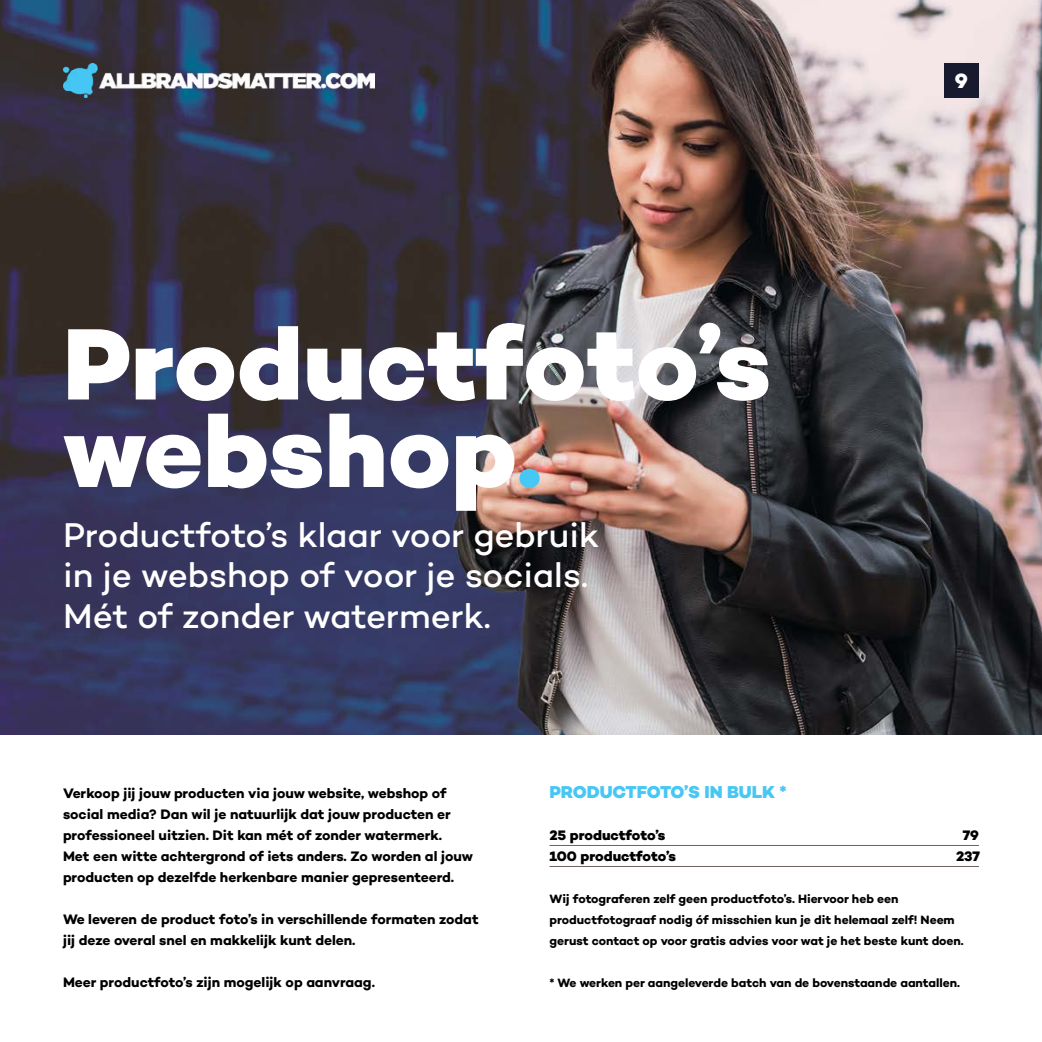
<style>
.page{position:relative;width:1042px;height:1042px;background:#fff}
.page>*{position:absolute;margin:0;border:0;box-sizing:border-box;transform-origin:0 0}
.t1{font:800 103.25px/87.5px "Campton";color:#fff}
.t2{font:500 35px/40.2px "Campton";letter-spacing:-.005em;color:#fff}
.t3{font:800 21px "Campton";color:#fff}
.t4{font:800 17.5px "Campton";letter-spacing:-.005em;color:#46c7f4}
.t5{font:700 14px/21px "Campton";letter-spacing:-.005em;color:#000}
.t6{font:800 14px "Campton";letter-spacing:-.005em;color:#000}
.t7{font:700 12.25px/21px "Campton";letter-spacing:-.005em;color:#000}
.s1{font-size:98px;color:#46c7f4}
</style>
<div class="page">
<img style="left:0;top:0;width:1042px;height:734px">
<hr style="left:549px;top:845px;width:430px;height:1px;background:#6c6361">
<hr style="left:549px;top:866px;width:430px;height:1px;background:#6c6361">
<div style="left:944px;top:63px;width:35px;height:35px;background:#181b2d"></div>
<img style="left:63px;top:63px;width:312px;height:35px">
<h1 class="t1" style="left:63px;top:320px;width:709px">Productfoto’s webshop<span class="s1">.</span></h1>
<h2 class="t2" style="left:63px;top:514px;width:538px">Productfoto’s klaar voor gebruik in je webshop of voor je socials.<br>Mét of zonder watermerk.</h2>
<h3 class="t3" style="left:955px;top:68px;width:15px">9</h3>
<p class="t5" style="left:63px;top:783px;width:412px">Verkoop jij jouw producten via jouw website, webshop of social media? Dan wil je natuurlijk dat jouw producten er professioneel uitzien. Dit kan mét of zonder watermerk.<br>Met een witte achtergrond of iets anders. Zo worden al jouw producten op dezelfde herkenbare manier gepresenteerd.</p>
<p class="t5" style="left:63px;top:909px;width:417px">We leveren de product foto’s in verschillende formaten zodat jij deze overal snel en makkelijk kunt delen.</p>
<p class="t5" style="left:63px;top:972px;width:313px">Meer productfoto’s zijn mogelijk op aanvraag.</p>
<p class="t4" style="left:549px;top:781px;width:239px">PRODUCTFOTO’S IN BULK *</p>
<p class="t6" style="left:549px;top:826px;width:117px">25 productfoto’s</p>
<p class="t6" style="left:963px;top:826px;width:18px">79</p>
<p class="t6" style="left:549px;top:847px;width:128px">100 productfoto’s</p>
<p class="t6" style="left:956px;top:847px;width:25px">237</p>
<p class="t7" style="left:549px;top:888px;width:416px">Wij fotograferen zelf geen productfoto’s. Hiervoor heb een productfotograaf nodig óf misschien kun je dit helemaal zelf! Neem gerust contact op voor gratis advies voor wat je het beste kunt doen.</p>
<p class="t7" style="left:549px;top:972px;width:412px">* We werken per aangeleverde batch van de bovenstaande aantallen.</p>
</div>
